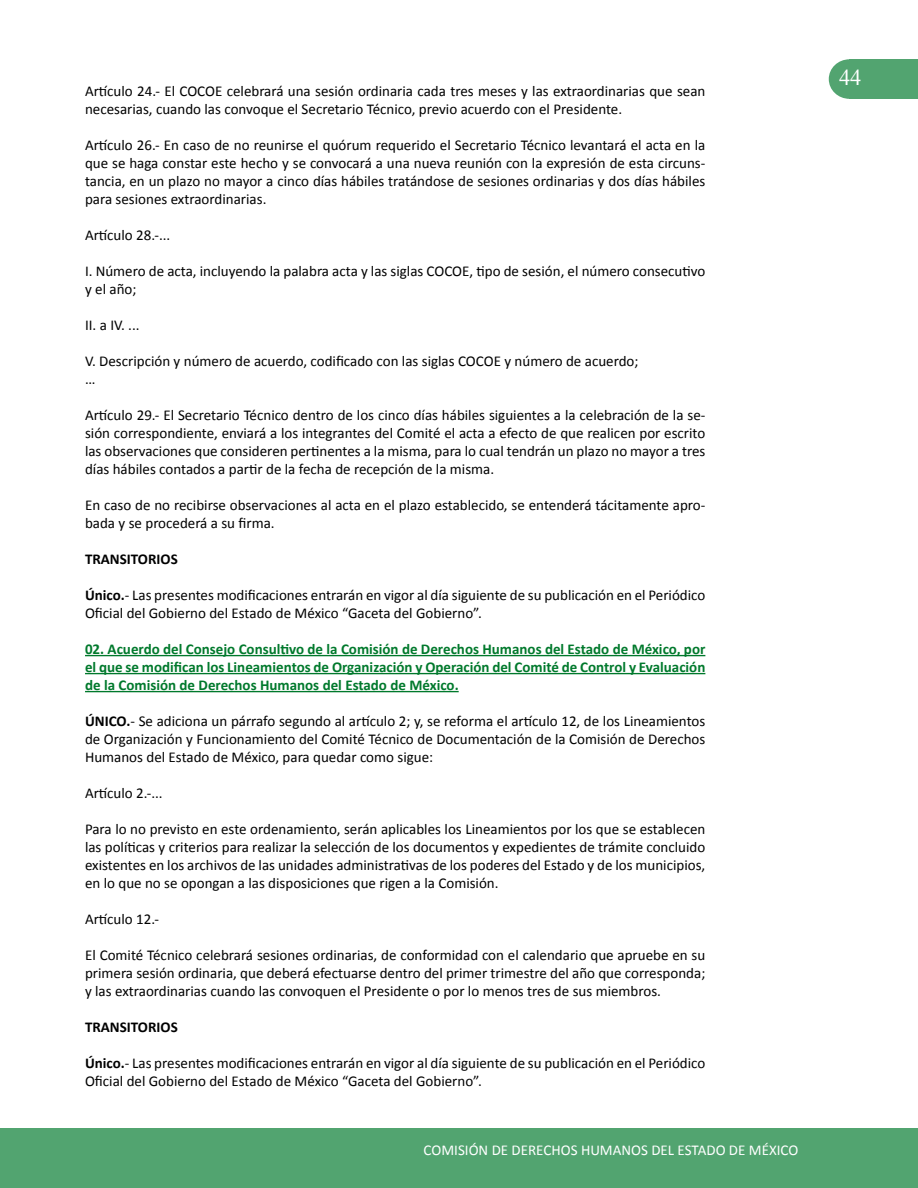
<style>
.page{position:relative;width:918px;height:1188px;background:#fff}
.page>*{position:absolute;margin:0;border:0;box-sizing:border-box;transform-origin:0 0}
.t1{font:22.5px "Times New Roman";color:#fff}
.t2{font:15px/18px "Calibri";color:#000}
.t3{font:700 15px/18px "Calibri";color:#00792c;text-align:justify}
.t4{font:15px "Calibri";color:#fff}
.t5{font:700 15px "Calibri";color:#000}
.s1{font-weight:700}
</style>
<div class="page">
<div style="left:849px;top:59px;width:69px;height:40px;background:#52a470"></div>
<div style="left:829px;top:59px;width:41px;height:40px;background:#52a470;border-radius:50%"></div>
<div style="left:0;top:1128px;width:918px;height:60px;background:#52a470"></div>
<hr style="left:85px;top:655px;width:620px;height:1px;background:#00792c">
<hr style="left:85px;top:673px;width:620px;height:1px;background:#00792c">
<hr style="left:85px;top:691px;width:374px;height:1px;background:#00792c">
<p class="t2" style="left:85px;top:82px;width:622px">Artículo 24.- El COCOE celebrará una sesión ordinaria cada tres meses y las extraordinarias que sean necesarias, cuando las convoque el Secretario Técnico, previo acuerdo con el Presidente.</p>
<p class="t2" style="left:85px;top:136px;width:622px;text-align:justify">Artículo 26.- En caso de no reunirse el quórum requerido el Secretario Técnico levantará el acta en la que se haga constar este hecho y se convocará a una nueva reunión con la expresión de esta circuns&shy;tancia, en un plazo no mayor a cinco días hábiles tratándose de sesiones ordinarias y dos días hábiles para sesiones extraordinarias.</p>
<p class="t2" style="left:85px;top:226px;width:87px">Artículo 28.-...</p>
<p class="t2" style="left:85px;top:262px;width:622px">I. Número de acta, incluyendo la palabra acta y las siglas COCOE, tipo de sesión, el número consecutivo y el año;</p>
<p class="t2" style="left:85px;top:316px;width:56px">II. a IV. ...</p>
<p class="t2" style="left:85px;top:352px;width:555px">V. Descripción y número de acuerdo, codificado con las siglas COCOE y número de acuerdo; …</p>
<p class="t2" style="left:85px;top:406px;width:622px;text-align:justify">Artículo 29.- El Secretario Técnico dentro de los cinco días hábiles siguientes a la celebración de la se&shy;sión correspondiente, enviará a los integrantes del Comité el acta a efecto de que realicen por escrito las observaciones que consideren pertinentes a la misma, para lo cual tendrán un plazo no mayor a tres días hábiles contados a partir de la fecha de recepción de la misma.</p>
<p class="t2" style="left:85px;top:496px;width:622px">En caso de no recibirse observaciones al acta en el plazo establecido, se entenderá tácitamente apro&shy;bada y se procederá a su firma.</p>
<p class="t5" style="left:85px;top:550px;width:94px">TRANSITORIOS</p>
<p class="t2" style="left:85px;top:586px;width:622px"><span class="s1">Único.</span>- Las presentes modificaciones entrarán en vigor al día siguiente de su publicación en el Periódico<br>Oficial del Gobierno del Estado de México “Gaceta del Gobierno”.</p>
<p class="t3" style="left:85px;top:640px;width:622px">02. Acuerdo del Consejo Consultivo de la Comisión de Derechos Humanos del Estado de México, por el que se modifican los Lineamientos de Organización y Operación del Comité de Control y Evaluación de la Comisión de Derechos Humanos del Estado de México.</p>
<p class="t2" style="left:85px;top:712px;width:622px;text-align:justify"><span class="s1">ÚNICO.</span>- Se adiciona un párrafo segundo al artículo 2; y, se reforma el artículo 12, de los Lineamientos de Organización y Funcionamiento del Comité Técnico de Documentación de la Comisión de Derechos Humanos del Estado de México, para quedar como sigue:</p>
<p class="t2" style="left:85px;top:784px;width:79px">Artículo 2.-...</p>
<p class="t2" style="left:85px;top:820px;width:622px;text-align:justify">Para lo no previsto en este ordenamiento, serán aplicables los Lineamientos por los que se establecen las políticas y criterios para realizar la selección de los documentos y expedientes de trámite concluido existentes en los archivos de las unidades administrativas de los poderes del Estado y de los municipios, en lo que no se opongan a las disposiciones que rigen a la Comisión.</p>
<p class="t2" style="left:85px;top:910px;width:75px">Artículo 12.-</p>
<p class="t2" style="left:85px;top:946px;width:622px;text-align:justify">El Comité Técnico celebrará sesiones ordinarias, de conformidad con el calendario que apruebe en su primera sesión ordinaria, que deberá efectuarse dentro del primer trimestre del año que corresponda; y las extraordinarias cuando las convoquen el Presidente o por lo menos tres de sus miembros.</p>
<p class="t5" style="left:85px;top:1018px;width:94px">TRANSITORIOS</p>
<p class="t2" style="left:85px;top:1054px;width:622px"><span class="s1">Único.</span>- Las presentes modificaciones entrarán en vigor al día siguiente de su publicación en el Periódico<br>Oficial del Gobierno del Estado de México “Gaceta del Gobierno”.</p>
<p class="t4" style="left:424px;top:1140px;width:376px">COMISIÓN DE DERECHOS HUMANOS DEL ESTADO DE MÉXICO</p>
<h1 class="t1" style="left:839px;top:63px;width:24px">44</h1>
</div>
